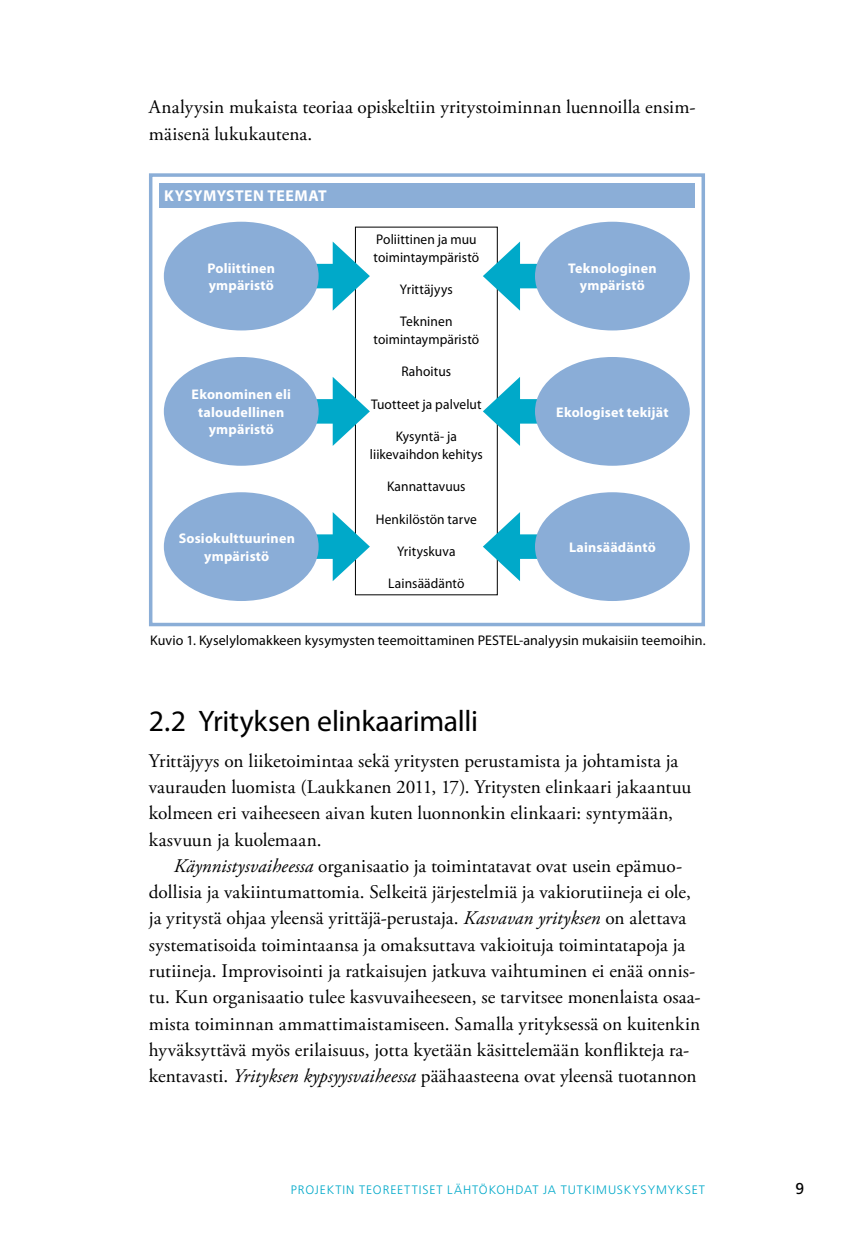
<style>
.page{position:relative;width:854px;height:1241px;background:#fff}
.page>*{position:absolute;margin:0;border:0;box-sizing:border-box;transform-origin:0 0}
.t1{font:29.75px "Myriad Pro";letter-spacing:-.01em;color:#000}
.t2{font:19.25px/26.2px "Adobe Garamond Pro";letter-spacing:.005em;color:#000}
.t3{font:700 15.75px "Myriad Pro";letter-spacing:.025em;color:#fff}
.t4{font:15.75px "Frutiger";color:#000}
.t5{font:14px/17.5px "Myriad Pro";letter-spacing:.01em;color:#000;text-align:center;scale:.96 1}
.t6{font:700 14px/17.5px "Myriad Pro";letter-spacing:.015em;color:#fff;text-align:center}
.t7{font:14px "Myriad Pro";letter-spacing:.01em;color:#000}
.t8{font:300 12.25px "Frutiger";letter-spacing:.075em;color:#00a9c9}
.s1{font-style:italic}
</style>
<div class="page">
<div style="left:149px;top:173px;width:555px;height:453px;background:#fff;border:4px solid #8baed7"></div>
<div style="left:159px;top:183px;width:534px;height:24px;background:#8baed7"></div>
<div style="left:305px;top:264px;width:41px;height:24px;background:#00a9c9"></div>
<svg style="left:332px;top:241px;width:38px;height:69px"></svg>
<div style="left:305px;top:399px;width:41px;height:24px;background:#00a9c9"></div>
<svg style="left:332px;top:377px;width:38px;height:69px"></svg>
<div style="left:305px;top:534px;width:41px;height:25px;background:#00a9c9"></div>
<svg style="left:332px;top:512px;width:38px;height:69px"></svg>
<div style="left:506px;top:264px;width:41px;height:24px;background:#00a9c9"></div>
<svg style="left:483px;top:241px;width:37px;height:69px"></svg>
<div style="left:506px;top:399px;width:41px;height:24px;background:#00a9c9"></div>
<svg style="left:483px;top:377px;width:37px;height:69px"></svg>
<div style="left:506px;top:534px;width:41px;height:25px;background:#00a9c9"></div>
<svg style="left:483px;top:512px;width:37px;height:69px"></svg>
<div style="left:535px;top:222px;width:154px;height:108px;background:#8aadd7;border-radius:50%"></div>
<div style="left:535px;top:357px;width:154px;height:108px;background:#8aadd7;border-radius:50%"></div>
<div style="left:535px;top:492px;width:154px;height:109px;background:#8aadd7;border-radius:50%"></div>
<div style="left:164px;top:222px;width:154px;height:108px;background:#8aadd7;border-radius:50%"></div>
<div style="left:164px;top:357px;width:154px;height:108px;background:#8aadd7;border-radius:50%"></div>
<div style="left:164px;top:492px;width:154px;height:109px;background:#8aadd7;border-radius:50%"></div>
<p class="t2" style="left:149px;top:95px;width:548px">Analyysin mukaista teoriaa opiskeltiin yritystoiminnan luennoilla ensim&shy;mäisenä lukukautena.</p>
<p class="t3" style="left:164px;top:187px;width:164px">KYSYMYSTEN TEEMAT</p>
<p class="t6" style="left:207px;top:259px;width:69px;text-align:left">Poliittinen ympäristö</p>
<p class="t6" style="left:191px;top:386px;width:101px">Ekonominen eli taloudellinen ympäristö</p>
<p class="t6" style="left:179px;top:530px;width:118px">Sosiokulttuurinen ympäristö</p>
<p class="t5" style="left:373px;top:230px;width:111px;text-align:left">Poliittinen ja muu toimintaympäristö</p>
<p class="t5" style="left:400px;top:280px;width:56px">Yrittäjyys</p>
<p class="t5" style="left:373px;top:313px;width:111px">Tekninen toimintaympäristö</p>
<p class="t5" style="left:401px;top:362px;width:53px">Rahoitus</p>
<p class="t5" style="left:371px;top:395px;width:116px">Tuotteet ja palvelut</p>
<p class="t5" style="left:370px;top:427px;width:119px">Kysyntä- ja liikevaihdon kehitys</p>
<p class="t5" style="left:387px;top:477px;width:83px">Kannattavuus</p>
<p class="t5" style="left:375px;top:509px;width:107px">Henkilöstön tarve</p>
<p class="t5" style="left:397px;top:542px;width:62px">Yrityskuva</p>
<p class="t5" style="left:388px;top:574px;width:81px">Lainsäädäntö</p>
<p class="t6" style="left:568px;top:259px;width:90px">Teknologinen ympäristö</p>
<p class="t6" style="left:556px;top:403px;width:114px">Ekologiset tekijät</p>
<p class="t6" style="left:568px;top:538px;width:88px">Lainsäädäntö</p>
<p class="t7" style="left:150px;top:631px;width:557px">Kuvio 1. Kyselylomakkeen kysymysten teemoittaminen PESTEL-analyysin mukaisiin teemoihin.</p>
<h1 class="t1" style="left:149px;top:702px;width:330px">2.2 Yrityksen elinkaarimalli</h1>
<p class="t2" style="left:149px;top:748px;width:543px">Yrittäjyys on liiketoimintaa sekä yritysten perustamista ja johtamista ja vaurauden luomista (Laukkanen 2011, 17). Yritysten elinkaari jakaantuu kolmeen eri vaiheeseen aivan kuten luonnonkin elinkaari: syntymään, kasvuun ja kuolemaan.</p>
<p class="t2" style="left:149px;top:853px;width:553px;text-indent:25px"><span class="s1">Käynnistysvaiheessa</span> organisaatio ja toimintatavat ovat usein epämuo&shy;dollisia ja vakiintumattomia. Selkeitä järjestelmiä ja vakiorutiineja ei ole, ja yritystä ohjaa yleensä yrittäjä-perustaja. <span class="s1">Kasvavan yrityksen</span> on alettava systematisoida toimintaansa ja omaksuttava vakioituja toimintatapoja ja rutiineja. Improvisointi ja ratkaisujen jatkuva vaihtuminen ei enää onnis&shy;tu. Kun organisaatio tulee kasvuvaiheeseen, se tarvitsee monenlaista osaa&shy;mista toiminnan ammattimaistamiseen. Samalla yrityksessä on kuitenkin hyväksyttävä myös erilaisuus, jotta kyetään käsittelemään konflikteja ra&shy;kentavasti. <span class="s1">Yrityksen kypsyysvaiheessa</span> päähaasteena ovat yleensä tuotannon</p>
<p class="t8" style="left:291px;top:1182px;width:37px">PROJEKT</p>
<p class="t8" style="left:342px;top:1182px;width:56px">IN TEOREETT</p>
<p class="t8" style="left:419px;top:1182px;width:11px">ISET</p>
<p class="t8" style="left:447px;top:1182px;width:122px">LÄHTÖKOH DAT JA TUTK</p>
<p class="t8" style="left:592px;top:1182px;width:24px">IMUSK</p>
<p class="t8" style="left:632px;top:1182px;width:52px">YSYMYKSET</p>
<p class="t4" style="left:795px;top:1178px;width:10px">9</p>
</div>
